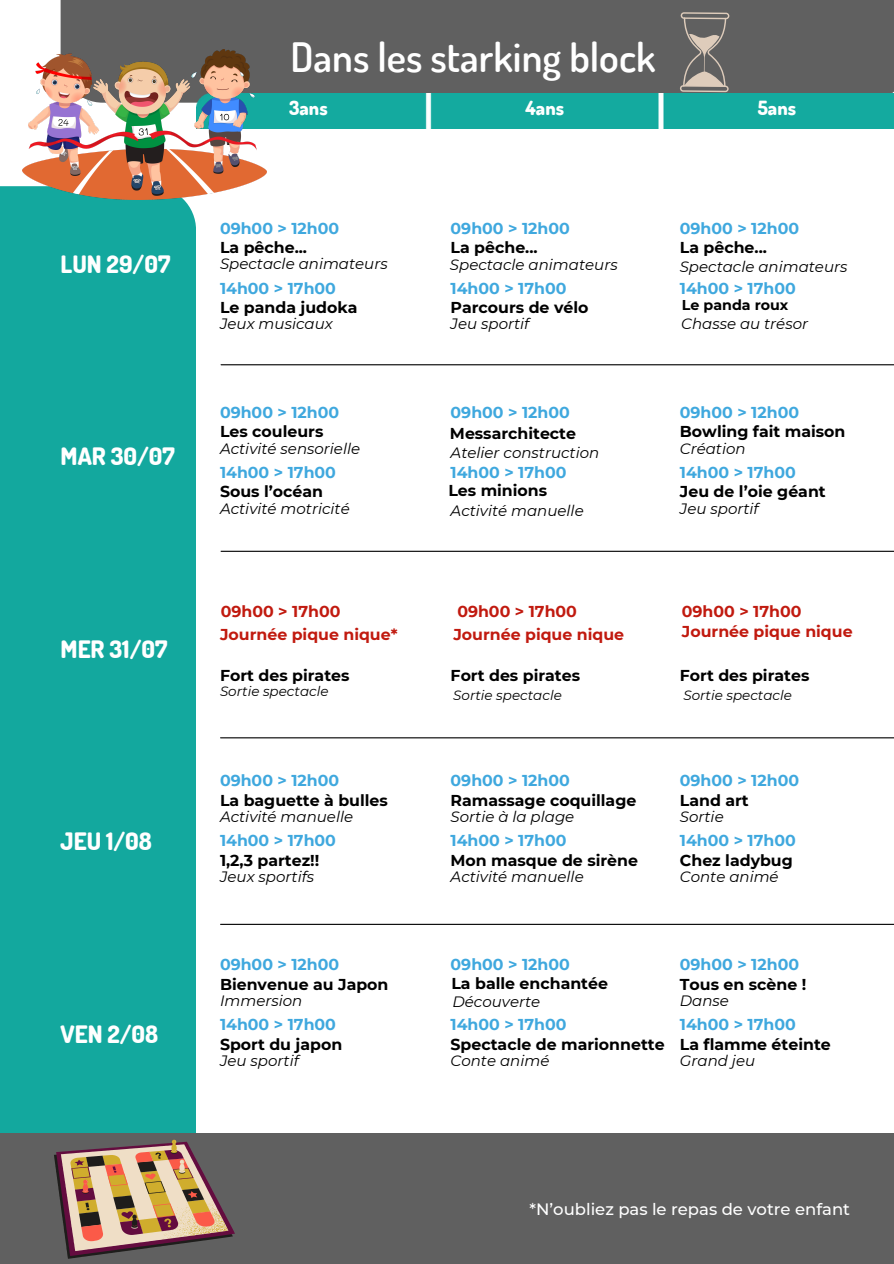
<style>
.page{position:relative;width:894px;height:1264px;background:#fff}
.page>*{position:absolute;margin:0;border:0;box-sizing:border-box;transform-origin:0 0}
.t1{font:600 40.5px "Dosis";color:#fff}
.t2{font:800 24px "Dosis";color:#fff}
.t3{font:800 19.5px "Dosis";color:#fff}
.t4{font:500 16.5px "Montserrat";color:#fff}
.t5{font:700 15.75px "Montserrat";color:#000}
.t6{font:700 15.75px "Montserrat";color:#3fa8de}
.t7{font:700 15.75px "Montserrat";color:#c11a0f}
.t8{font:italic 15px "Montserrat";color:#000}
.t9{font:700 14.25px "Montserrat";color:#000}
.t10{font:italic 13.5px "Montserrat";color:#000}
</style>
<div class="page">
<div style="left:61px;top:0;width:832px;height:103px;background:#606060"></div>
<div style="left:267px;top:94px;width:626px;height:35px;background:#14aa9f"></div>
<div style="left:0;top:186px;width:196px;height:946px;background:#13a89e"></div>
<div style="left:0;top:1132px;width:893px;height:131px;background:#606060"></div>
<hr style="left:221px;top:364px;width:672px;height:1px;background:#000">
<hr style="left:221px;top:550px;width:672px;height:2px;background:#000">
<hr style="left:220px;top:737px;width:673px;height:1px;background:#000">
<hr style="left:220px;top:923px;width:673px;height:1px;background:#000">
<svg style="left:680px;top:12px;width:49px;height:80px"></svg>
<img style="left:22px;top:49px;width:245px;height:151px">
<svg style="left:54px;top:1139px;width:181px;height:119px"></svg>
<p class="t1" style="left:290px;top:30px;width:367px">Dans les starking block</p>
<h4 class="t3" style="left:289px;top:95px;width:40px">3ans</h4>
<h4 class="t3" style="left:525px;top:95px;width:40px">4ans</h4>
<h4 class="t3" style="left:757px;top:95px;width:40px">5ans</h4>
<h2 class="t6" style="left:220px;top:218px;width:121px">09h00 &gt; 12h00</h2>
<h2 class="t6" style="left:450px;top:218px;width:121px">09h00 &gt; 12h00</h2>
<h2 class="t6" style="left:679px;top:218px;width:121px">09h00 &gt; 12h00</h2>
<p class="t2" style="left:61px;top:248px;width:111px">LUN 29/07</p>
<h4 class="t5" style="left:220px;top:238px;width:89px">La pêche...</h4>
<h4 class="t5" style="left:450px;top:238px;width:89px">La pêche...</h4>
<h4 class="t5" style="left:679px;top:238px;width:89px">La pêche...</h4>
<h4 class="t8" style="left:220px;top:255px;width:169px">Spectacle animateurs</h4>
<h4 class="t8" style="left:450px;top:256px;width:169px">Spectacle animateurs</h4>
<h4 class="t8" style="left:679px;top:257px;width:169px">Spectacle animateurs</h4>
<h4 class="t6" style="left:220px;top:278px;width:117px">14h00 &gt; 17h00</h4>
<h4 class="t6" style="left:450px;top:278px;width:117px">14h00 &gt; 17h00</h4>
<h4 class="t6" style="left:679px;top:278px;width:117px">14h00 &gt; 17h00</h4>
<h5 class="t5" style="left:220px;top:298px;width:139px">Le panda judoka</h5>
<h5 class="t5" style="left:450px;top:298px;width:139px">Parcours de vélo</h5>
<h5 class="t9" style="left:681px;top:296px;width:108px">Le panda roux</h5>
<h4 class="t8" style="left:220px;top:315px;width:114px">Jeux musicaux</h4>
<h4 class="t8" style="left:450px;top:315px;width:80px">Jeu sportif</h4>
<h6 class="t8" style="left:681px;top:315px;width:128px">Chasse au trésor</h6>
<h4 class="t6" style="left:220px;top:402px;width:121px">09h00 &gt; 12h00</h4>
<h4 class="t6" style="left:450px;top:402px;width:121px">09h00 &gt; 12h00</h4>
<h5 class="t6" style="left:679px;top:402px;width:121px">09h00 &gt; 12h00</h5>
<h3 class="t2" style="left:61px;top:440px;width:116px">MAR 30/07</h3>
<h4 class="t5" style="left:220px;top:422px;width:105px">Les couleurs</h4>
<h5 class="t8" style="left:220px;top:439px;width:142px">Activité sensorielle</h5>
<h5 class="t5" style="left:450px;top:423px;width:128px">Messarchitecte</h5>
<h4 class="t8" style="left:450px;top:443px;width:150px">Atelier construction</h4>
<h4 class="t5" style="left:679px;top:422px;width:167px">Bowling fait maison</h4>
<h5 class="t8" style="left:679px;top:439px;width:67px">Création</h5>
<h5 class="t6" style="left:220px;top:462px;width:117px">14h00 &gt; 17h00</h5>
<h5 class="t6" style="left:450px;top:462px;width:117px">14h00 &gt; 17h00</h5>
<h4 class="t6" style="left:679px;top:462px;width:117px">14h00 &gt; 17h00</h4>
<h4 class="t5" style="left:448px;top:481px;width:100px">Les minions</h4>
<h4 class="t5" style="left:220px;top:482px;width:105px">Sous l’océan</h4>
<h4 class="t5" style="left:679px;top:482px;width:147px">Jeu de l’oie géant</h4>
<h4 class="t8" style="left:679px;top:499px;width:80px">Jeu sportif</h4>
<h4 class="t8" style="left:220px;top:499px;width:131px">Activité motricité</h4>
<h5 class="t8" style="left:450px;top:501px;width:135px">Activité manuelle</h5>
<h3 class="t2" style="left:61px;top:633px;width:108px">MER 31/07</h3>
<h4 class="t7" style="left:221px;top:601px;width:121px">09h00 &gt; 17h00</h4>
<h4 class="t7" style="left:457px;top:601px;width:121px">09h00 &gt; 17h00</h4>
<h4 class="t7" style="left:681px;top:601px;width:121px">09h00 &gt; 17h00</h4>
<h5 class="t7" style="left:220px;top:625px;width:179px">Journée pique nique*</h5>
<h5 class="t7" style="left:453px;top:625px;width:172px">Journée pique nique</h5>
<h5 class="t7" style="left:681px;top:621px;width:172px">Journée pique nique</h5>
<h4 class="t5" style="left:220px;top:666px;width:131px">Fort des pirates</h4>
<h4 class="t5" style="left:450px;top:666px;width:131px">Fort des pirates</h4>
<h4 class="t5" style="left:679px;top:666px;width:131px">Fort des pirates</h4>
<h4 class="t10" style="left:220px;top:682px;width:110px">Sortie spectacle</h4>
<h5 class="t10" style="left:453px;top:686px;width:110px">Sortie spectacle</h5>
<h5 class="t10" style="left:683px;top:686px;width:110px">Sortie spectacle</h5>
<h4 class="t6" style="left:220px;top:770px;width:121px">09h00 &gt; 12h00</h4>
<h4 class="t6" style="left:450px;top:770px;width:121px">09h00 &gt; 12h00</h4>
<h4 class="t6" style="left:679px;top:770px;width:121px">09h00 &gt; 12h00</h4>
<p class="t5" style="left:220px;top:790px;width:169px">La baguette à bulles</p>
<p class="t5" style="left:450px;top:790px;width:187px">Ramassage coquillage</p>
<h4 class="t5" style="left:679px;top:790px;width:70px">Land art</h4>
<h4 class="t8" style="left:220px;top:807px;width:135px">Activité manuelle</h4>
<h4 class="t8" style="left:450px;top:807px;width:125px">Sortie à la plage</h4>
<h5 class="t8" style="left:679px;top:807px;width:45px">Sortie</h5>
<h3 class="t2" style="left:61px;top:825px;width:93px">JEU 1/08</h3>
<h4 class="t6" style="left:220px;top:830px;width:117px">14h00 &gt; 17h00</h4>
<h4 class="t6" style="left:450px;top:830px;width:117px">14h00 &gt; 17h00</h4>
<p class="t6" style="left:679px;top:830px;width:117px">14h00 &gt; 17h00</p>
<h4 class="t5" style="left:220px;top:850px;width:101px">1,2,3 partez!!</h4>
<h4 class="t5" style="left:450px;top:850px;width:189px">Mon masque de sirène</h4>
<h4 class="t5" style="left:679px;top:850px;width:114px">Chez ladybug</h4>
<h5 class="t8" style="left:220px;top:867px;width:96px">Jeux sportifs</h5>
<h5 class="t8" style="left:450px;top:867px;width:135px">Activité manuelle</h5>
<h4 class="t8" style="left:679px;top:867px;width:100px">Conte animé</h4>
<h4 class="t6" style="left:220px;top:954px;width:121px">09h00 &gt; 12h00</h4>
<h4 class="t6" style="left:450px;top:954px;width:121px">09h00 &gt; 12h00</h4>
<h4 class="t6" style="left:679px;top:954px;width:121px">09h00 &gt; 12h00</h4>
<h5 class="t5" style="left:220px;top:974px;width:170px">Bienvenue au Japon</h5>
<h5 class="t5" style="left:451px;top:973px;width:158px">La balle enchantée</h5>
<h4 class="t5" style="left:679px;top:974px;width:128px">Tous en scène !</h4>
<h4 class="t8" style="left:220px;top:991px;width:84px">Immersion</h4>
<h4 class="t8" style="left:452px;top:992px;width:89px">Découverte</h4>
<h5 class="t8" style="left:679px;top:991px;width:51px">Danse</h5>
<h2 class="t2" style="left:61px;top:1018px;width:99px">VEN 2/08</h2>
<h4 class="t6" style="left:220px;top:1014px;width:117px">14h00 &gt; 17h00</h4>
<h4 class="t6" style="left:450px;top:1014px;width:117px">14h00 &gt; 17h00</h4>
<h5 class="t6" style="left:679px;top:1014px;width:117px">14h00 &gt; 17h00</h5>
<h4 class="t5" style="left:220px;top:1034px;width:124px">Sport du japon</h4>
<h4 class="t5" style="left:450px;top:1034px;width:215px">Spectacle de marionnette</h4>
<h4 class="t5" style="left:679px;top:1034px;width:152px">La flamme éteinte</h4>
<h5 class="t8" style="left:220px;top:1051px;width:80px">Jeu sportif</h5>
<h5 class="t8" style="left:450px;top:1051px;width:100px">Conte animé</h5>
<h4 class="t8" style="left:679px;top:1051px;width:77px">Grand jeu</h4>
<h2 class="t4" style="left:529px;top:1199px;width:322px">*N’oubliez pas le repas de votre enfant</h2>
</div>
